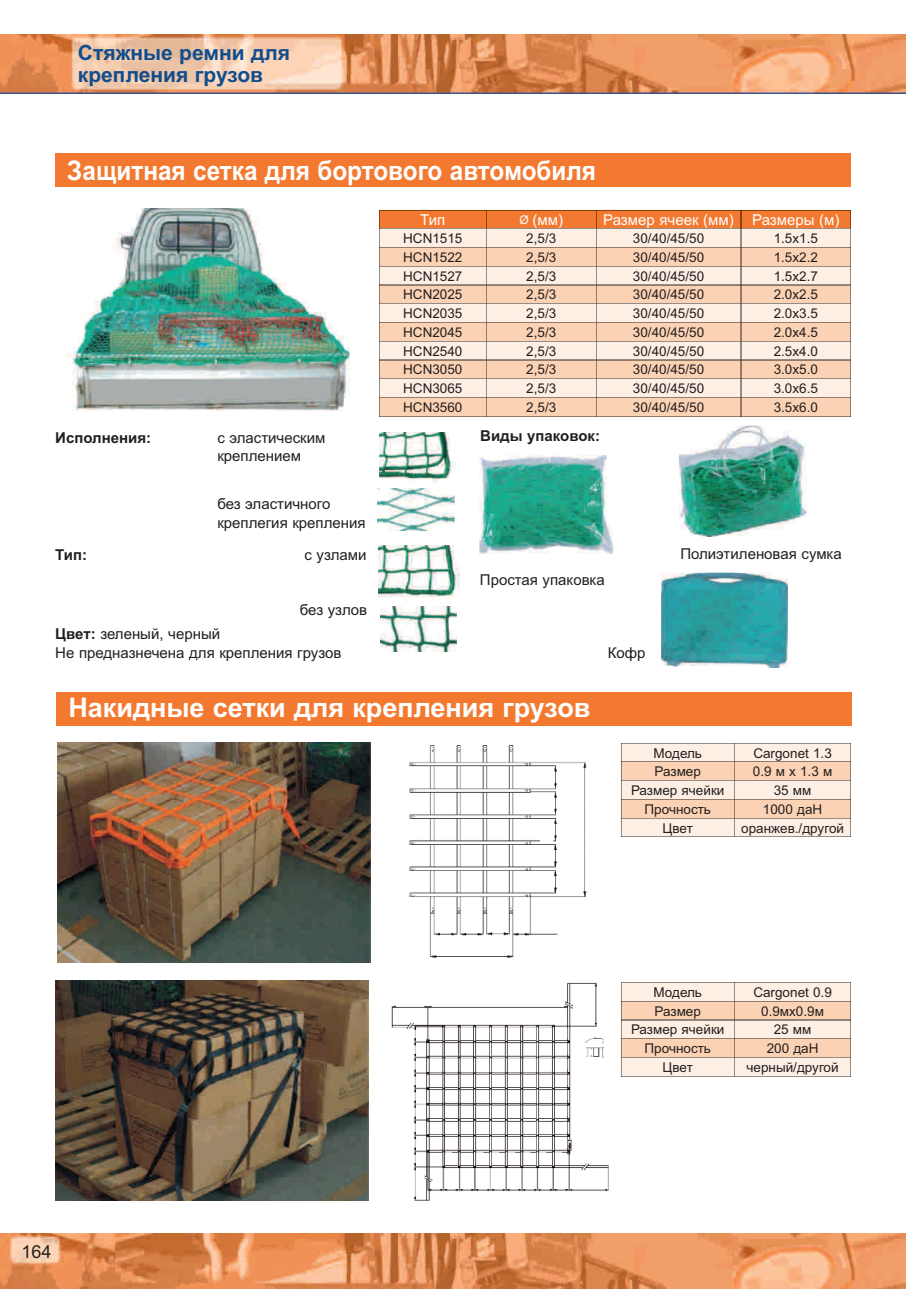
<style>
.page{position:relative;width:906px;height:1289px;background:#fff}
.page>*{position:absolute;margin:0;border:0;box-sizing:border-box;transform-origin:0 0}
.t1{font:700 27px "Arial";color:#fff;scale:.9 1}
.t2{font:700 27px "Arial";color:#fff}
.t3{font:700 21px/22.5px "Arial";color:#0f4d8e}
.t4{font:18px "Arial";color:#231f20}
.t5{font:15px/19.5px "Arial";color:#231f20}
.t6{font:15px "Arial";color:#fff}
.t7{font:700 15px "Arial";color:#231f20}
.t8{font:13.5px "Arial";color:#231f20}
.s1{font-weight:700}
.s2{font-size:12px}
</style>
<div class="page">
<img style="left:0;top:1233px;width:906px;height:55px">
<svg style="left:0;top:34px;width:906px;height:60px;background:#e49e72"></svg>
<svg style="left:379px;top:210px;width:472px;height:207px;background:#f2cfb7"></svg>
<div style="left:55px;top:153px;width:795px;height:34px;background:#f37930"></div>
<img style="left:67px;top:208px;width:283px;height:203px">
<img style="left:380px;top:432px;width:76px;height:51px">
<img style="left:378px;top:489px;width:76px;height:41px">
<img style="left:378px;top:545px;width:82px;height:54px">
<img style="left:380px;top:606px;width:77px;height:45px">
<img style="left:479px;top:455px;width:134px;height:99px">
<img style="left:679px;top:425px;width:128px;height:111px">
<img style="left:661px;top:572px;width:126px;height:95px">
<div style="left:56px;top:691px;width:795px;height:34px;background:#f37930"></div>
<img style="left:409px;top:745px;width:178px;height:213px">
<img style="left:391px;top:982px;width:218px;height:219px">
<img style="left:57px;top:742px;width:313px;height:220px">
<img style="left:55px;top:980px;width:313px;height:220px">
<svg style="left:621px;top:743px;width:230px;height:94px;background:#f3dbc8"></svg>
<svg style="left:621px;top:982px;width:230px;height:95px;background:#f2dac8"></svg>
<h2 class="t3" style="left:78px;top:41px;width:214px">Стяжные ремни для крепления грузов</h2>
<h1 class="t1" style="left:67px;top:155px;width:589px">Защитная сетка для бортового автомобиля</h1>
<p class="t7" style="left:55px;top:429px;width:97px">исполнения:</p>
<p class="t5" style="left:217px;top:428px;width:110px;line-height:18px">с эластическим креплением</p>
<p class="t5" style="left:217px;top:494px;width:150px">без эластичного креплегия крепления</p>
<p class="t7" style="left:55px;top:546px;width:33px">тип:</p>
<p class="t5" style="left:304px;top:545px;width:64px">с узлами</p>
<p class="t5" style="left:300px;top:599px;width:69px">без узлов</p>
<p class="t5" style="left:55px;top:623px;width:288px"><span class="s1">Цвет:</span> зеленый, черный<br>Не предназнечена для крепления грузов</p>
<p class="t6" style="left:420px;top:211px;width:27px">Тип</p>
<p class="t6" style="left:519px;top:211px;width:45px"><span class="s2">Ø</span> (мм)</p>
<p class="t6" style="left:603px;top:211px;width:238px">Размер ячеек (мм) Размеры (м)</p>
<p class="t8" style="left:403px;top:230px;width:61px">HCN1515</p>
<p class="t8" style="left:526px;top:230px;width:32px">2,5/3</p>
<p class="t8" style="left:633px;top:230px;width:73px">30/40/45/50</p>
<p class="t8" style="left:773px;top:230px;width:46px">1.5x1.5</p>
<p class="t8" style="left:403px;top:249px;width:61px">HCN1522</p>
<p class="t8" style="left:526px;top:249px;width:32px">2,5/3</p>
<p class="t8" style="left:633px;top:249px;width:73px">30/40/45/50</p>
<p class="t8" style="left:773px;top:249px;width:46px">1.5x2.2</p>
<p class="t8" style="left:403px;top:268px;width:61px">HCN1527</p>
<p class="t8" style="left:526px;top:268px;width:32px">2,5/3</p>
<p class="t8" style="left:633px;top:268px;width:73px">30/40/45/50</p>
<p class="t8" style="left:773px;top:268px;width:46px">1.5x2.7</p>
<p class="t8" style="left:403px;top:287px;width:61px">HCN2025</p>
<p class="t8" style="left:526px;top:287px;width:32px">2,5/3</p>
<p class="t8" style="left:633px;top:287px;width:73px">30/40/45/50</p>
<p class="t8" style="left:773px;top:287px;width:46px">2.0x2.5</p>
<p class="t8" style="left:403px;top:305px;width:61px">HCN2035</p>
<p class="t8" style="left:526px;top:305px;width:32px">2,5/3</p>
<p class="t8" style="left:633px;top:305px;width:73px">30/40/45/50</p>
<p class="t8" style="left:773px;top:305px;width:46px">2.0x3.5</p>
<p class="t8" style="left:403px;top:324px;width:61px">HCN2045</p>
<p class="t8" style="left:526px;top:324px;width:32px">2,5/3</p>
<p class="t8" style="left:633px;top:324px;width:73px">30/40/45/50</p>
<p class="t8" style="left:773px;top:324px;width:46px">2.0x4.5</p>
<p class="t8" style="left:403px;top:343px;width:61px">HCN2540</p>
<p class="t8" style="left:526px;top:343px;width:32px">2,5/3</p>
<p class="t8" style="left:633px;top:343px;width:73px">30/40/45/50</p>
<p class="t8" style="left:773px;top:343px;width:46px">2.5x4.0</p>
<p class="t8" style="left:403px;top:362px;width:61px">HCN3050</p>
<p class="t8" style="left:526px;top:362px;width:32px">2,5/3</p>
<p class="t8" style="left:633px;top:362px;width:73px">30/40/45/50</p>
<p class="t8" style="left:773px;top:362px;width:46px">3.0x5.0</p>
<p class="t8" style="left:403px;top:380px;width:61px">HCN3065</p>
<p class="t8" style="left:526px;top:380px;width:32px">2,5/3</p>
<p class="t8" style="left:633px;top:380px;width:73px">30/40/45/50</p>
<p class="t8" style="left:773px;top:380px;width:46px">3.0x6.5</p>
<p class="t8" style="left:403px;top:399px;width:61px">HCN3560</p>
<p class="t8" style="left:526px;top:399px;width:32px">2,5/3</p>
<p class="t8" style="left:633px;top:399px;width:73px">30/40/45/50</p>
<p class="t8" style="left:773px;top:399px;width:46px">3.5x6.0</p>
<p class="t7" style="left:480px;top:427px;width:121px">виды упаковок:</p>
<p class="t5" style="left:480px;top:570px;width:126px">Простая упаковка</p>
<p class="t5" style="left:608px;top:642px;width:39px">Кофр</p>
<p class="t5" style="left:680px;top:544px;width:163px">Полиэтиленовая сумка</p>
<h1 class="t2" style="left:68px;top:692px;width:523px">Накидные сетки для крепления грузов</h1>
<p class="t8" style="left:653px;top:745px;width:50px">Модель</p>
<p class="t8" style="left:753px;top:745px;width:80px">Cargonet 1.3</p>
<p class="t8" style="left:654px;top:763px;width:48px">Размер</p>
<p class="t8" style="left:753px;top:763px;width:81px">0.9 м x 1.3 м</p>
<p class="t8" style="left:631px;top:782px;width:95px">Размер ячейки</p>
<p class="t8" style="left:773px;top:782px;width:39px">35 мм</p>
<p class="t8" style="left:644px;top:801px;width:68px">Прочность</p>
<p class="t8" style="left:763px;top:801px;width:61px">1000 даН</p>
<p class="t8" style="left:662px;top:820px;width:32px">Цвет</p>
<p class="t8" style="left:741px;top:820px;width:104px">оранжев./другой</p>
<p class="t8" style="left:653px;top:984px;width:50px">Модель</p>
<p class="t8" style="left:753px;top:984px;width:80px">Cargonet 0.9</p>
<p class="t8" style="left:654px;top:1003px;width:48px">Размер</p>
<p class="t8" style="left:761px;top:1003px;width:64px">0.9мx0.9м</p>
<p class="t8" style="left:631px;top:1021px;width:95px">Размер ячейки</p>
<p class="t8" style="left:773px;top:1021px;width:39px">25 мм</p>
<p class="t8" style="left:644px;top:1040px;width:68px">Прочность</p>
<p class="t8" style="left:766px;top:1040px;width:53px">200 даН</p>
<p class="t8" style="left:662px;top:1059px;width:32px">Цвет</p>
<p class="t8" style="left:746px;top:1059px;width:94px">черный/другой</p>
<h3 class="t4" style="left:21px;top:1240px;width:32px">164</h3>
</div>
